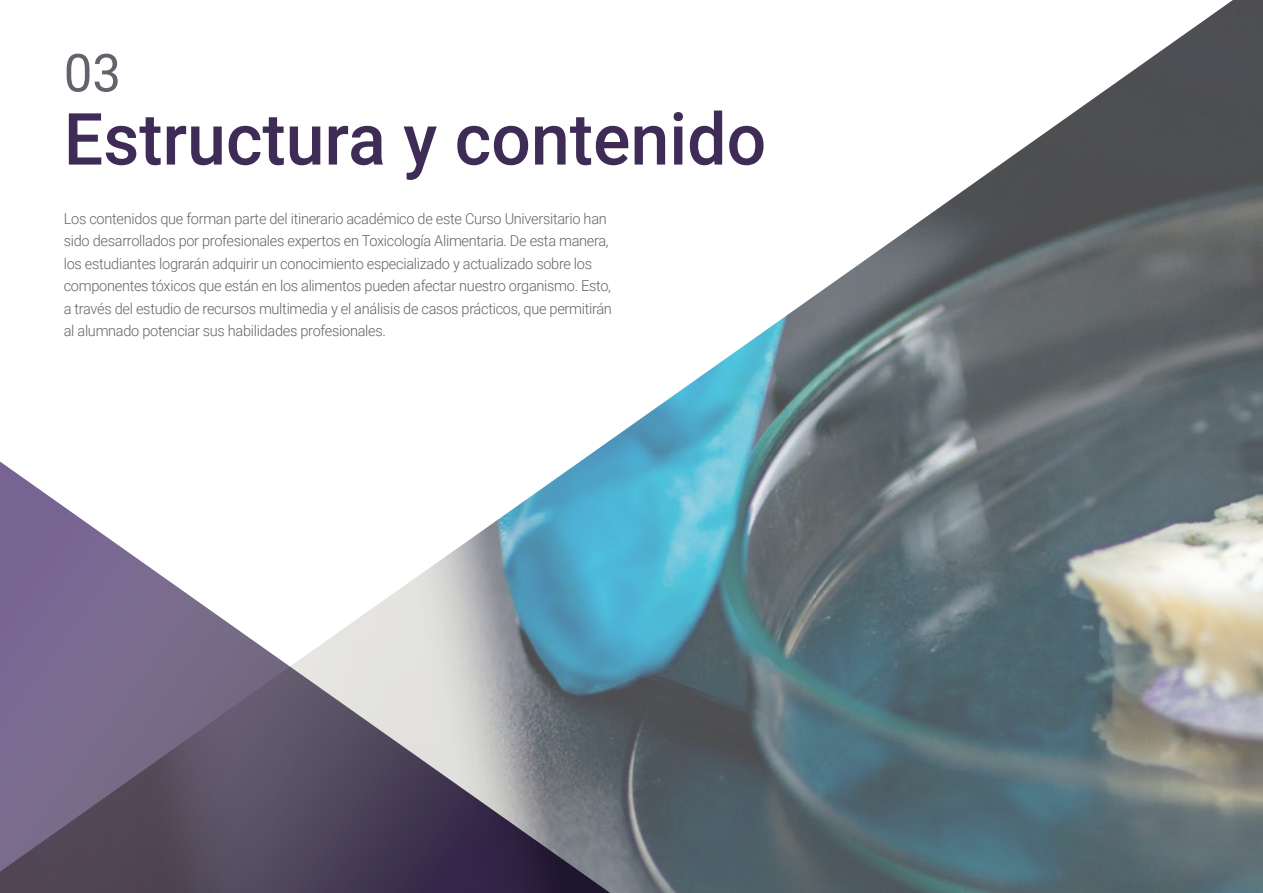
<style>
.page{position:relative;width:1263px;height:893px;background:#fff}
.page>*{position:absolute;margin:0;border:0;box-sizing:border-box;transform-origin:0 0}
.t1{font:500 72px "Roboto";color:#3e2b56}
.t2{font:52.5px "Roboto";color:#61646a}
.t3{font:300 15px/22.5px "Roboto";letter-spacing:-.02em;color:#61646a}
</style>
<div class="page">
<img style="left:602px;top:0;width:661px;height:893px">
<svg style="left:0;top:446px;width:640px;height:447px"></svg>
<h2 class="t2" style="left:64px;top:36px;width:59px">03</h2>
<h1 class="t1" style="left:64px;top:89px;width:704px">Estructura y contenido</h1>
<p class="t3" style="left:64px;top:207px;width:550px">Los contenidos que forman parte del itinerario académico de este Curso Universitario han sido desarrollados por profesionales expertos en Toxicología Alimentaria. De esta manera, los estudiantes lograrán adquirir un conocimiento especializado y actualizado sobre los componentes tóxicos que están en los alimentos pueden afectar nuestro organismo. Esto, a través del estudio de recursos multimedia y el análisis de casos prácticos, que permitirán al alumnado potenciar sus habilidades profesionales.</p>
</div>
